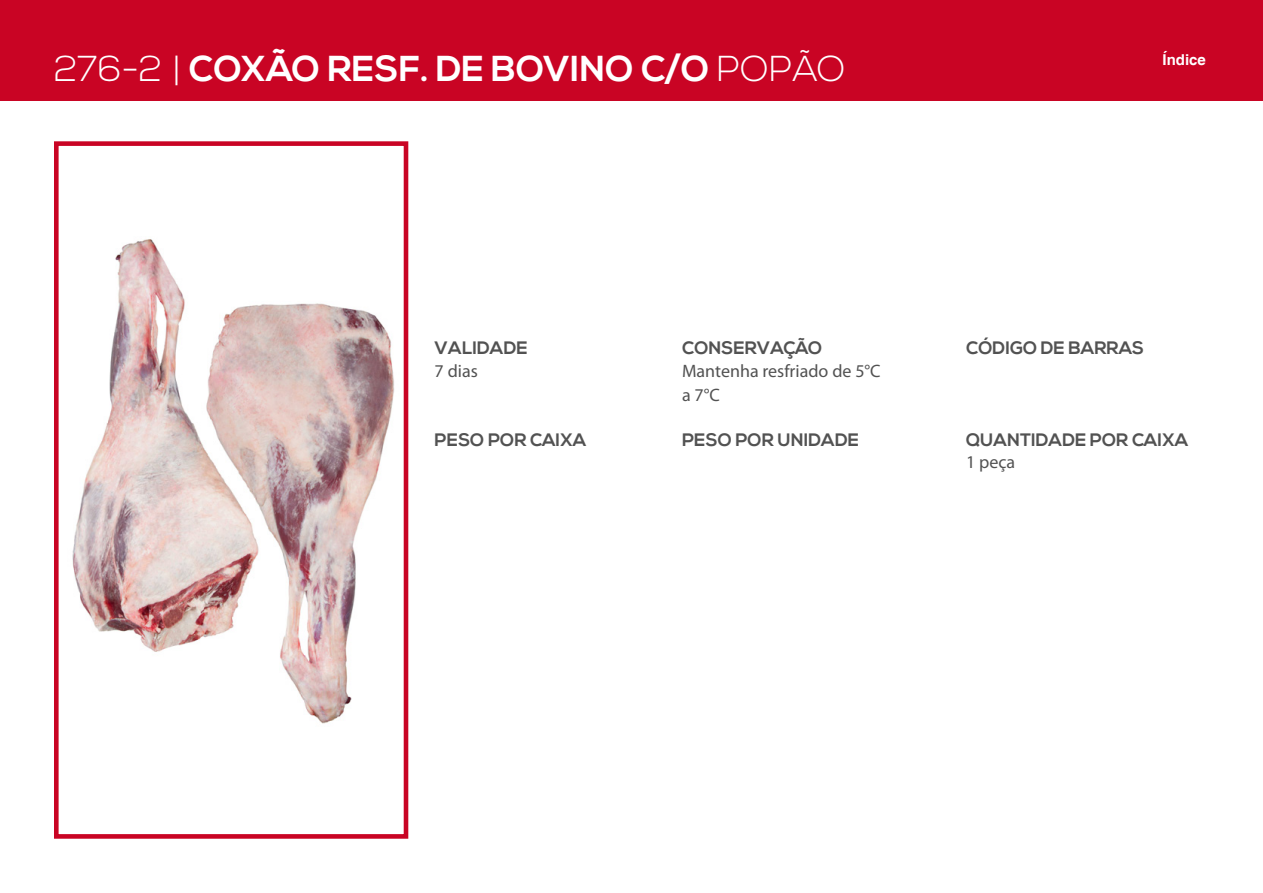
<style>
.page{position:relative;width:1263px;height:893px;background:#fff}
.page>*{position:absolute;margin:0;border:0;box-sizing:border-box;transform-origin:0 0}
.t1{font:700 36px "Nexa";color:#fff}
.t2{font:700 18px "Nexa";color:#525252}
.t3{font:18px/23.4px "Myriad Pro";color:#525252}
.t4{font:700 15px "Helvetica";color:#fff}
.s1{font-weight:300}
</style>
<div class="page">
<div style="left:0;top:0;width:1263px;height:101px;background:#c90424"></div>
<div style="left:54px;top:141px;width:354px;height:698px;background:#fff;border:5px solid #c90424"></div>
<img style="left:54px;top:214px;width:137px;height:448px">
<img style="left:191px;top:278px;width:218px;height:479px">
<h1 class="t1" style="left:54px;top:48px;width:793px"><span class="s1">276-2 |</span> COXÃO RESF. DE BOVINO C/O <span class="s1">POPÃO</span></h1>
<p class="t4" style="left:1162px;top:50px;width:45px">Índice</p>
<p class="t2" style="left:435px;top:337px;width:95px">VALIDADE</p>
<p class="t3" style="left:435px;top:359px;width:45px">7 dias</p>
<p class="t2" style="left:682px;top:337px;width:142px">CONSERVAÇÃO</p>
<p class="t2" style="left:966px;top:337px;width:180px">CÓDIGO DE BARRAS</p>
<p class="t3" style="left:682px;top:359px;width:200px">Mantenha resfriado de 5°C a 7°C</p>
<p class="t2" style="left:435px;top:429px;width:153px">PESO POR CAIXA</p>
<p class="t2" style="left:682px;top:429px;width:178px">PESO POR UNIDADE</p>
<p class="t2" style="left:966px;top:429px;width:224px">QUANTIDADE POR CAIXA</p>
<p class="t3" style="left:966px;top:449px;width:51px">1 peça</p>
</div>
